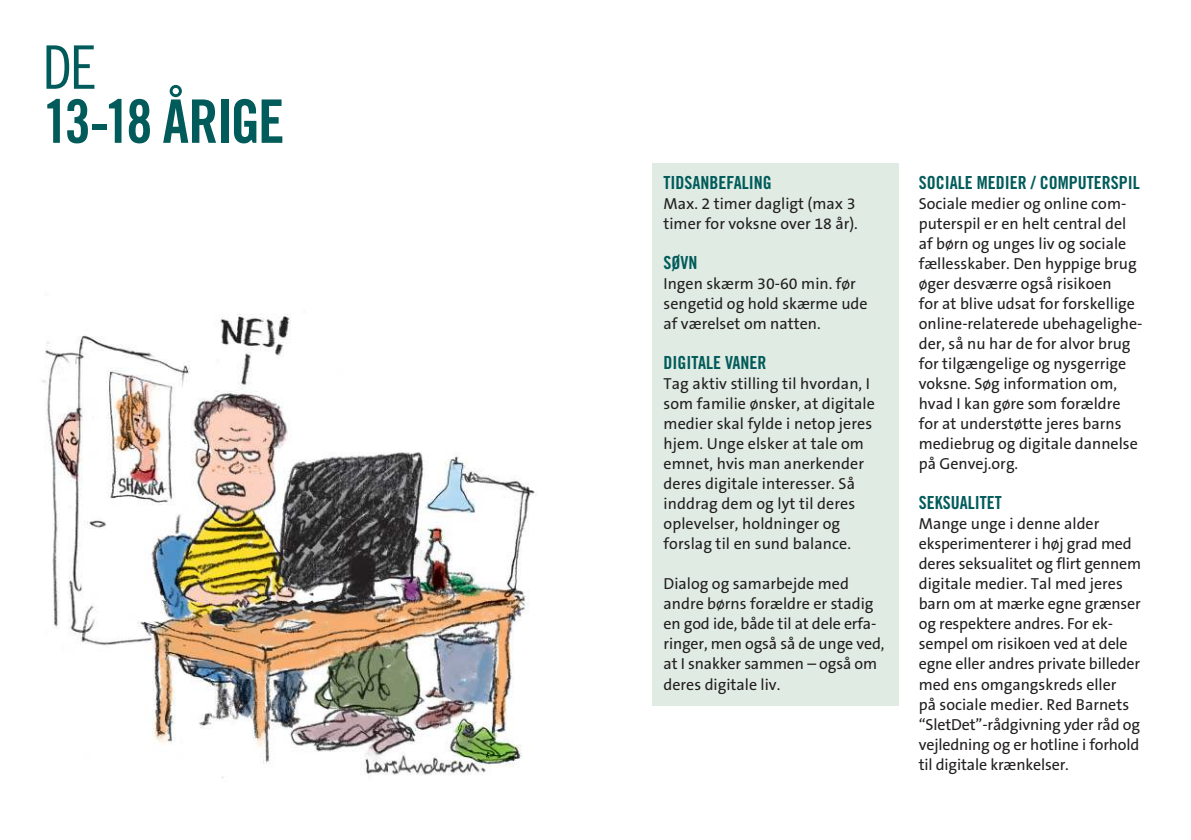
<style>
.page{position:relative;width:1191px;height:840px;background:#fff}
.page>*{position:absolute;margin:0;border:0;box-sizing:border-box;transform-origin:0 0}
.t1{font:60px "Trade Gothic LT Std Bd Cn 20";letter-spacing:-.04em;color:#005b5a}
.t2{font:60px "Trade Gothic LT Std Cn 18";color:#005b5a}
.t3{font:18px "Trade Gothic LT Std Bd Cn 20";color:#005b5a}
.t4{font:16px/20px "The Sans B5 Plain";color:#221f1f}
</style>
<div class="page">
<div style="left:652px;top:163px;width:247px;height:541px;background:#e0ebe3"></div>
<img style="left:42px;top:314px;width:494px;height:465px">
<h1 class="t2" style="left:43px;top:32px;width:56px">DE</h1>
<h1 class="t1" style="left:43px;top:85px;width:244px">13-18 ÅRIGE</h1>
<p class="t3" style="left:663px;top:171px;width:110px">TIDSANBEFALING</p>
<p class="t4" style="left:663px;top:195px;width:196px">Max. 2 timer dagligt (max 3 timer for voksne over 18 år).</p>
<p class="t3" style="left:663px;top:251px;width:35px">SØVN</p>
<p class="t4" style="left:663px;top:275px;width:205px">Ingen skærm 30-60 min. før sengetid og hold skærme ude af værelset om natten.</p>
<p class="t3" style="left:663px;top:351px;width:104px">DIGITALE VANER</p>
<p class="t4" style="left:663px;top:375px;width:213px">Tag aktiv stilling til hvordan, I som familie ønsker, at digitale medier skal fylde i netop jeres hjem. Unge elsker at tale om emnet, hvis man anerkender deres digitale interesser. Så inddrag dem og lyt til deres oplevelser, holdninger og forslag til en sund balance.</p>
<p class="t4" style="left:663px;top:575px;width:222px">Dialog og samarbejde med andre børns forældre er stadig en god ide, både til at dele erfa&shy;ringer, men også så de unge ved, at I snakker sammen – også om deres digitale liv.</p>
<p class="t3" style="left:918px;top:171px;width:222px">SOCIALE MEDIER / COMPUTERSPIL</p>
<p class="t4" style="left:918px;top:195px;width:225px">Sociale medier og online com&shy;puterspil er en helt central del af børn og unges liv og sociale fællesskaber. Den hyppige brug øger desværre også risikoen<br>for at blive udsat for forskellige online-relaterede ubehagelighe&shy;der, så nu har de for alvor brug for tilgængelige og nysgerrige voksne. Søg information om, hvad I kan gøre som forældre for at understøtte jeres barns mediebrug og digitale dannelse på Genvej.org.</p>
<p class="t3" style="left:918px;top:491px;width:84px">SEKSUALITET</p>
<p class="t4" style="left:918px;top:515px;width:224px">Mange unge i denne alder eksperimenterer i høj grad med deres seksualitet og flirt gennem digitale medier. Tal med jeres barn om at mærke egne grænser og respektere andres. For ek&shy;sempel om risikoen ved at dele egne eller andres private billeder med ens omgangskreds eller<br>på sociale medier. Red Barnets “SletDet”-rådgivning yder råd og vejledning og er hotline i forhold til digitale krænkelser.</p>
</div>
